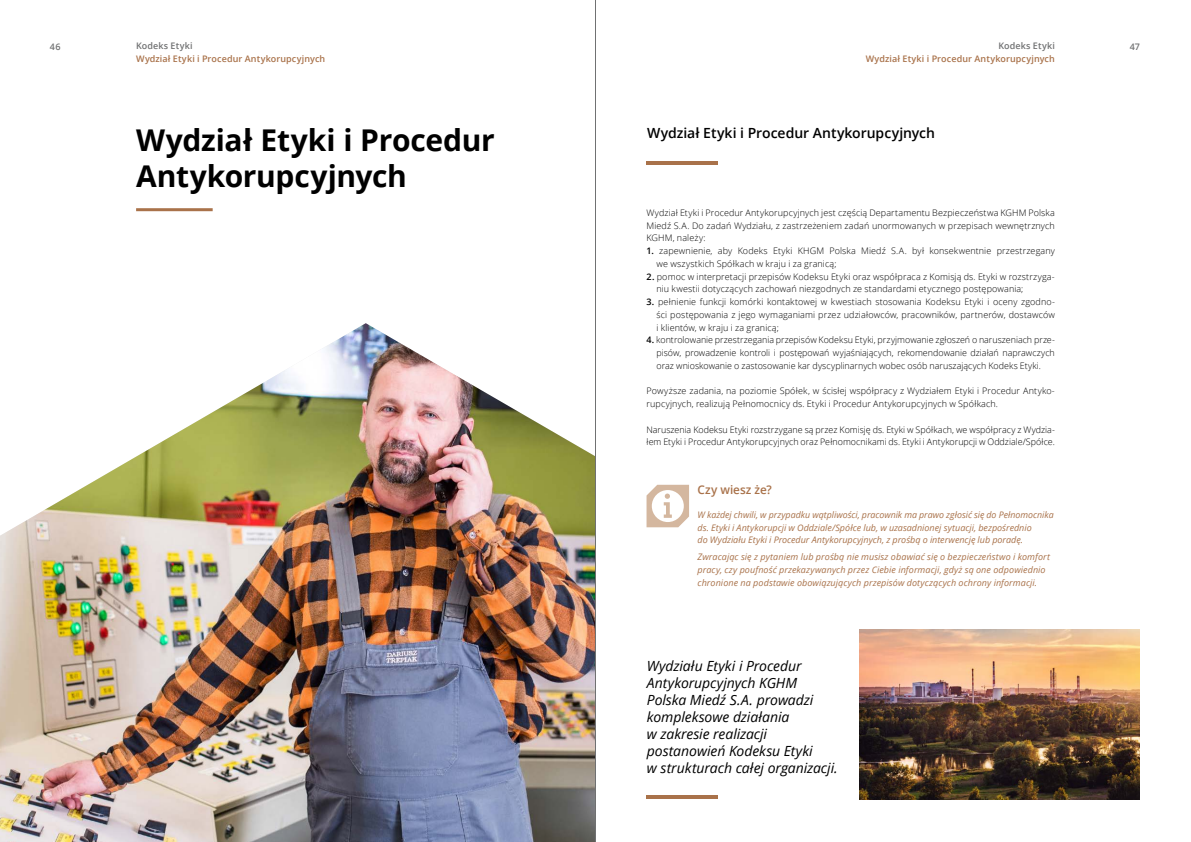
<style>
.page{position:relative;width:1191px;height:842px;background:#fff}
.page>*{position:absolute;margin:0;border:0;box-sizing:border-box;transform-origin:0 0}
.t1{font:700 30px/36px "Open Sans";letter-spacing:-.01em;color:#000}
.t2{font:italic 14px/17px "Open Sans";letter-spacing:-.005em;color:#000}
.t3{font:600 14px "Open Sans";letter-spacing:-.005em;color:#000}
.t4{font:600 12px "Open Sans";letter-spacing:.005em;color:#a9724a}
.t5{font:300 9px/12.8px "Open Sans";letter-spacing:.01em;color:#000}
.t6{font:italic 9px/12.8px "Open Sans";letter-spacing:.005em;color:#a9724a}
.t7{font:600 9px "Open Sans";letter-spacing:.01em;color:#a9724a}
.t8{font:600 9px "Open Sans";letter-spacing:.015em;color:#707172}
.s1{font-weight:600}
</style>
<div class="page">
<img style="left:0;top:323px;width:595px;height:519px">
<hr style="left:136px;top:208px;width:77px;height:3px;background:#a9724a">
<hr style="left:646px;top:162px;width:72px;height:3px;background:#a9724a">
<img style="left:859px;top:629px;width:281px;height:170px">
<hr style="left:646px;top:796px;width:72px;height:3px;background:#a9724a">
<svg style="left:646px;top:485px;width:43px;height:42px"></svg>
<hr style="left:595px;top:0;width:1px;height:842px;background:#707172">
<p class="t8" style="left:998px;top:40px;width:58px">Kodeks Etyki</p>
<p class="t7" style="left:865px;top:53px;width:191px">Wydział Etyki i Procedur Antykorupcyjnych</p>
<p class="t8" style="left:50px;top:40px;width:12px">46</p>
<p class="t8" style="left:136px;top:40px;width:58px">Kodeks Etyki</p>
<p class="t8" style="left:1129px;top:40px;width:12px">47</p>
<p class="t7" style="left:136px;top:53px;width:191px">Wydział Etyki i Procedur Antykorupcyjnych</p>
<h1 class="t1" style="left:136px;top:121px;width:360px">Wydział Etyki i Procedur<br>Antykorupcyjnych</h1>
<h2 class="t3" style="left:647px;top:124px;width:289px">Wydział Etyki i Procedur Antykorupcyjnych</h2>
<p class="t5" style="left:646px;top:206px;width:410px;text-align:justify">Wydział Etyki i Procedur Antykorupcyjnych jest częścią Departamentu Bezpieczeństwa KGHM Polska Miedź S.A. Do zadań Wydziału, z zastrzeżeniem zadań unormowanych w przepisach wewnętrznych KGHM, należy:</p>
<p class="t5" style="left:656px;top:244px;width:400px;text-indent:-10px"><span class="s1">1.</span> zapewnienie, aby Kodeks Etyki KHGM Polska Miedź S.A. był konsekwentnie przestrzegany we wszystkich Spółkach w kraju i za granicą;</p>
<p class="t5" style="left:656px;top:270px;width:400px;text-indent:-10px"><span class="s1">2.</span> pomoc w interpretacji przepisów Kodeksu Etyki oraz współpraca z Komisją ds. Etyki w rozstrzyga&shy;niu kwestii dotyczących zachowań niezgodnych ze standardami etycznego postępowania;</p>
<p class="t5" style="left:656px;top:295px;width:400px;text-align:justify;text-indent:-10px"><span class="s1">3.</span> pełnienie funkcji komórki kontaktowej w kwestiach stosowania Kodeksu Etyki i oceny zgodno&shy;ści postępowania z jego wymaganiami przez udziałowców, pracowników, partnerów, dostawców i klientów, w kraju i za granicą;</p>
<p class="t5" style="left:656px;top:333px;width:400px;text-align:justify;text-indent:-10px"><span class="s1">4.</span> kontrolowanie przestrzegania przepisów Kodeksu Etyki, przyjmowanie zgłoszeń o naruszeniach prze&shy;pisów, prowadzenie kontroli i postępowań wyjaśniających, rekomendowanie działań naprawczych oraz wnioskowanie o zastosowanie kar dyscyplinarnych wobec osób naruszających Kodeks Etyki.</p>
<p class="t5" style="left:646px;top:384px;width:410px">Powyższe zadania, na poziomie Spółek, w ścisłej współpracy z Wydziałem Etyki i Procedur Antyko&shy;rupcyjnych, realizują Pełnomocnicy ds. Etyki i Procedur Antykorupcyjnych w Spółkach.</p>
<p class="t5" style="left:646px;top:423px;width:410px">Naruszenia Kodeksu Etyki rozstrzygane są przez Komisję ds. Etyki w Spółkach, we współpracy z Wydzia&shy;łem Etyki i Procedur Antykorupcyjnych oraz Pełnomocnikami ds. Etyki i Antykorupcji w Oddziale/Spółce.</p>
<h3 class="t4" style="left:697px;top:481px;width:76px">Czy wiesz że?</h3>
<p class="t6" style="left:697px;top:508px;width:357px">W każdej chwili, w przypadku wątpliwości, pracownik ma prawo zgłosić się do Pełnomocnika ds. Etyki i Antykorupcji w Oddziale/Spółce lub, w uzasadnionej sytuacji, bezpośrednio<br>do Wydziału Etyki i Procedur Antykorupcyjnych, z prośbą o interwencję lub poradę.</p>
<p class="t6" style="left:697px;top:550px;width:354px">Zwracając się z pytaniem lub prośbą nie musisz obawiać się o bezpieczeństwo i komfort pracy, czy poufność przekazywanych przez Ciebie informacji, gdyż są one odpowiednio chronione na podstawie obowiązujących przepisów dotyczących ochrony informacji.</p>
<h2 class="t2" style="left:647px;top:657px;width:192px">Wydziału Etyki i Procedur<br>Antykorupcyjnych KGHM<br>Polska Miedź S.A. prowadzi kompleksowe działania<br>w zakresie realizacji postanowień Kodeksu Etyki<br>w strukturach całej organizacji.</h2>
</div>
